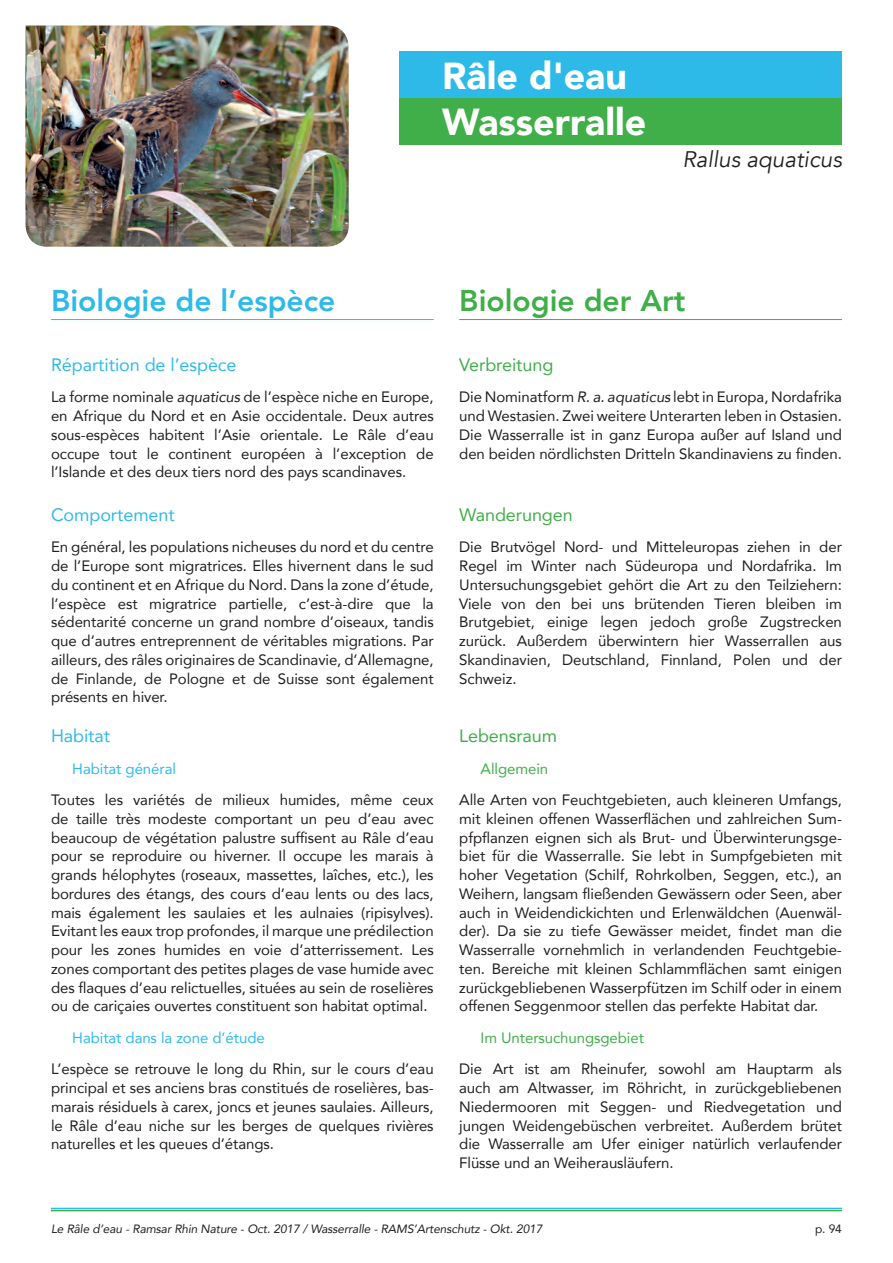
<style>
.page{position:relative;width:893px;height:1263px;background:#fff}
.page>*{position:absolute;margin:0;border:0;box-sizing:border-box;transform-origin:0 0}
.t1{font:900 37.5px/46.8px "Avenir";color:#fff}
.t2{font:800 30px "Avenir";color:#2ebae9}
.t3{font:800 30px "Avenir";color:#40ae49}
.t4{font:italic 22.5px "Avenir";color:#231f20}
.t5{font:18px "Avenir";letter-spacing:-.005em;color:#2ebae9}
.t6{font:18px "Avenir";letter-spacing:-.005em;color:#40ae49}
.t7{font:15px/18.8px "Avenir";letter-spacing:-.005em;color:#231f20;text-align:justify}
.t8{font:15px "Avenir";letter-spacing:-.005em;color:#2ebae9}
.t9{font:15px "Avenir";letter-spacing:-.005em;color:#40ae49}
.t10{font:italic 12px "Avenir";letter-spacing:-.01em;color:#231f20}
.t11{font:12px "Avenir";color:#231f20}
.s1{font-style:italic}
</style>
<div class="page">
<img style="left:26px;top:26px;width:323px;height:221px">
<div style="left:400px;top:51px;width:442px;height:47px;background:#2ebae9"></div>
<div style="left:400px;top:98px;width:442px;height:47px;background:#40ae49"></div>
<hr style="left:51px;top:319px;width:383px;height:1px;background:#2ebae9">
<hr style="left:459px;top:319px;width:383px;height:1px;background:#40ae49">
<hr style="left:51px;top:1208px;width:791px;height:1px;background:#2ebae9">
<hr style="left:51px;top:1210px;width:791px;height:1px;background:#40ae49">
<h1 class="t1" style="left:442px;top:51px;width:206px">Râle d'eau<br>Wasserralle</h1>
<h3 class="t4" style="left:682px;top:146px;width:161px">Rallus aquaticus</h3>
<h2 class="t2" style="left:51px;top:277px;width:286px">Biologie de l’espèce</h2>
<h2 class="t3" style="left:459px;top:277px;width:228px">Biologie der Art</h2>
<p class="t5" style="left:51px;top:350px;width:187px">Répartition de l’espèce</p>
<p class="t7" style="left:51px;top:387px;width:384px">La forme nominale <span class="s1">aquaticus</span> de l’espèce niche en Europe, en Afrique du Nord et en Asie occidentale. Deux autres sous-espèces habitent l’Asie orientale. Le Râle d’eau occupe tout le continent européen à l’exception de l’Islande et des deux tiers nord des pays scandinaves.</p>
<p class="t6" style="left:459px;top:350px;width:96px">Verbreitung</p>
<p class="t7" style="left:459px;top:387px;width:384px">Die Nominatform <span class="s1">R. a. aquaticus</span> lebt in Europa, Nordafrika und Westasien. Zwei weitere Unterarten leben in Ostasien.<br>Die Wasserralle ist in ganz Europa außer auf Island und den beiden nördlichsten Dritteln Skandinaviens zu finden.</p>
<p class="t5" style="left:51px;top:500px;width:125px">Comportement</p>
<p class="t7" style="left:51px;top:537px;width:384px">En général, les populations nicheuses du nord et du centre de l’Europe sont migratrices. Elles hivernent dans le sud du continent et en Afrique du Nord. Dans la zone d’étude, l’espèce est migratrice partielle, c’est-à-dire que la sédentarité concerne un grand nombre d’oiseaux, tandis que d’autres entreprennent de véritables migrations. Par ailleurs, des râles originaires de Scandinavie, d’Allemagne, de Finlande, de Pologne et de Suisse sont également présents en hiver.</p>
<p class="t5" style="left:51px;top:721px;width:61px">Habitat</p>
<p class="t8" style="left:72px;top:756px;width:105px">Habitat général</p>
<p class="t7" style="left:51px;top:790px;width:384px">Toutes les variétés de milieux humides, même ceux de taille très modeste comportant un peu d’eau avec beaucoup de végétation palustre suffisent au Râle d’eau pour se reproduire ou hiverner. Il occupe les marais à grands hélophytes (roseaux, massettes, laîches, etc.), les bordures des étangs, des cours d’eau lents ou des lacs, mais également les saulaies et les aulnaies (ripisylves).<br>Evitant les eaux trop profondes, il marque une prédilection pour les zones humides en voie d’atterrissement. Les zones comportant des petites plages de vase humide avec des flaques d’eau relictuelles, situées au sein de roselières ou de cariçaies ouvertes constituent son habitat optimal.</p>
<p class="t8" style="left:72px;top:1025px;width:194px">Habitat dans la zone d’étude</p>
<p class="t7" style="left:51px;top:1059px;width:384px">L’espèce se retrouve le long du Rhin, sur le cours d’eau principal et ses anciens bras constitués de roselières, bas&shy;marais résiduels à carex, joncs et jeunes saulaies. Ailleurs, le Râle d’eau niche sur les berges de quelques rivières naturelles et les queues d’étangs.</p>
<p class="t6" style="left:459px;top:500px;width:115px">Wanderungen</p>
<p class="t7" style="left:459px;top:537px;width:384px">Die Brutvögel Nord- und Mitteleuropas ziehen in der Regel im Winter nach Südeuropa und Nordafrika. Im Untersuchungsgebiet gehört die Art zu den Teilziehern:<br>Viele von den bei uns brütenden Tieren bleiben im Brutgebiet, einige legen jedoch große Zugstrecken zurück. Außerdem überwintern hier Wasserrallen aus Skandinavien, Deutschland, Finnland, Polen und der Schweiz.</p>
<p class="t6" style="left:459px;top:721px;width:99px">Lebensraum</p>
<p class="t9" style="left:480px;top:756px;width:69px">Allgemein</p>
<p class="t7" style="left:459px;top:790px;width:384px">Alle Arten von Feuchtgebieten, auch kleineren Umfangs, mit kleinen offenen Wasserflächen und zahlreichen Sum&shy;pfpflanzen eignen sich als Brut- und Überwinterungsge&shy;biet für die Wasserralle. Sie lebt in Sumpfgebieten mit hoher Vegetation (Schilf, Rohrkolben, Seggen, etc.), an Weihern, langsam fließenden Gewässern oder Seen, aber auch in Weidendickichten und Erlenwäldchen (Auenwäl&shy;der). Da sie zu tiefe Gewässer meidet, findet man die Wasserralle vornehmlich in verlandenden Feuchtgebie&shy;ten. Bereiche mit kleinen Schlammflächen samt einigen zurückgebliebenen Wasserpfützen im Schilf oder in einem offenen Seggenmoor stellen das perfekte Habitat dar.</p>
<p class="t9" style="left:480px;top:1025px;width:165px">Im Untersuchungsgebiet</p>
<p class="t7" style="left:459px;top:1059px;width:384px">Die Art ist am Rheinufer, sowohl am Hauptarm als auch am Altwasser, im Röhricht, in zurückgebliebenen Niedermooren mit Seggen- und Riedvegetation und jungen Weidengebüschen verbreitet. Außerdem brütet die Wasserralle am Ufer einiger natürlich verlaufender Flüsse und an Weiherausläufern.</p>
<p class="t10" style="left:51px;top:1221px;width:493px">Le Râle d’eau - Ramsar Rhin Nature - Oct. 2017 / Wasserralle - RAMS’Artenschutz - Okt. 2017</p>
<p class="t11" style="left:815px;top:1219px;width:28px">p. 94</p>
</div>
